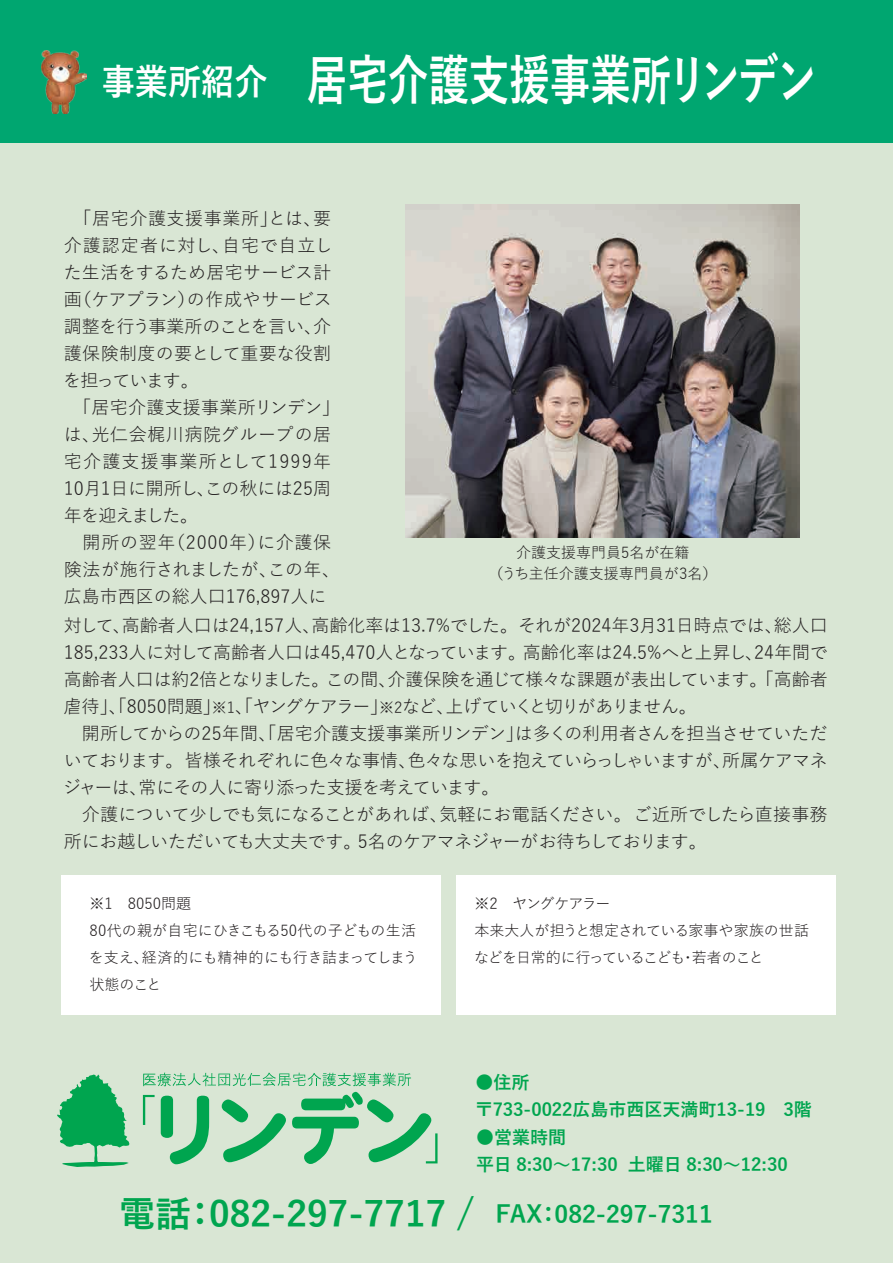
<style>
.page{position:relative;width:893px;height:1263px;background:#fff}
.page>*{position:absolute;margin:0;border:0;box-sizing:border-box;transform-origin:0 0}
.t1{font:700 54px "Yu Gothic";color:#fff;scale:.75 1}
.t2{font:700 36px "Yu Gothic";color:#00a54f}
.t3{font:18px/27px "Yu Gothic";letter-spacing:-.005em;color:#231f20}
.t4{font:700 18px/27px "Yu Gothic";color:#00a54f}
.t5{font:15px/27px "Yu Gothic";color:#231f20}
.t6{font:15px/27px "Yu Gothic";letter-spacing:-.045em;color:#231f20}
.s1{font-size:36px}
.s2{font-size:15px}
.s3{font-size:24px}
</style>
<div class="page">
<div style="left:0;top:130px;width:893px;height:1133px;background:#d9e6d4"></div>
<div style="left:0;top:0;width:893px;height:142px;background:#00a670"></div>
<div style="left:61px;top:875px;width:380px;height:139px;background:#fff"></div>
<div style="left:456px;top:875px;width:379px;height:139px;background:#fff"></div>
<img style="left:41px;top:50px;width:45px;height:63px">
<svg style="left:57px;top:1074px;width:72px;height:93px"></svg>
<svg style="left:143px;top:1072px;width:268px;height:14px"></svg>
<svg style="left:161px;top:1096px;width:48px;height:68px"></svg>
<svg style="left:222px;top:1099px;width:64px;height:63px"></svg>
<svg style="left:143px;top:1095px;width:12px;height:30px"></svg>
<svg style="left:292px;top:1092px;width:146px;height:72px"></svg>
<img style="left:406px;top:205px;width:394px;height:332px">
<h1 class="t1" style="left:102px;top:50px;width:955px"><span class="s1">事業所紹介</span> 居宅介護支援事業所リンデン</h1>
<p class="t3" style="left:63px;top:202px;width:278px">　「居宅介護支援事業所」とは、要介護認定者に対し、自宅で自立した生活をするため居宅サービス計画（ケアプラン）の作成やサービス調整を行う事業所のことを言い、介護保険制度の要として重要な役割を担っています。<br>　「居宅介護支援事業所リンデン」は、光仁会梶川病院グループの居宅介護支援事業所として1999年<br>10月1日に開所し、この秋には25周年を迎えました。<br>　開所の翌年（2000年）に介護保険法が施行されましたが、この年、広島市西区の総人口176,897人に</p>
<p class="t3" style="left:63px;top:610px;width:766px">対して、高齢者人口は24,157人、高齢化率は13.7%でした。それが2024年3月31日時点では、総人口185,233人に対して高齢者人口は45,470人となっています。高齢化率は24.5%へと上昇し、24年間で高齢者人口は約2倍となりました。この間、介護保険を通じて様々な課題が表出しています。「高齢者虐待」、「8050問題」<span class="s2">※1</span>、「ヤングケアラー」<span class="s2">※2</span>など、上げていくと切りがありません。<br>　開所してからの25年間、「居宅介護支援事業所リンデン」は多くの利用者さんを担当させていただいております。 皆様それぞれに色々な事情、色々な思いを抱えていらっしゃいますが、所属ケアマネジャーは、常にその人に寄り添った支援を考えています。<br>　介護について少しでも気になることがあれば、気軽にお電話ください。 ご近所でしたら直接事務所にお越しいただいても大丈夫です。5名のケアマネジャーがお待ちしております。</p>
<p class="t5" style="left:488px;top:540px;width:230px;line-height:21px;text-align:center">介護支援専門員5名が在籍<br>（うち主任介護支援専門員が3名）</p>
<p class="t5" style="left:89px;top:888px;width:330px">※1　8050問題<br>80代の親が自宅にひきこもる50代の子どもの生活を支え、経済的にも精神的にも行き詰まってしまう状態のこと</p>
<p class="t6" style="left:474px;top:888px;width:337px">※2　ヤングケアラー<br>本来大人が担うと想定されている家事や家族の世話などを日常的に行っているこども・若者のこと</p>
<p class="t4" style="left:475px;top:1070px;width:338px">●住所<br>〒733-0022広島市西区天満町13-19　3階</p>
<p class="t4" style="left:476px;top:1124px;width:313px">●営業時間<br>平日 8:30～17:30 土曜日 8:30～12:30</p>
<h2 class="t2" style="left:119px;top:1193px;width:595px">電話：082-297-7717 / <span class="s3">FAX：082-297-7311</span></h2>
</div>
